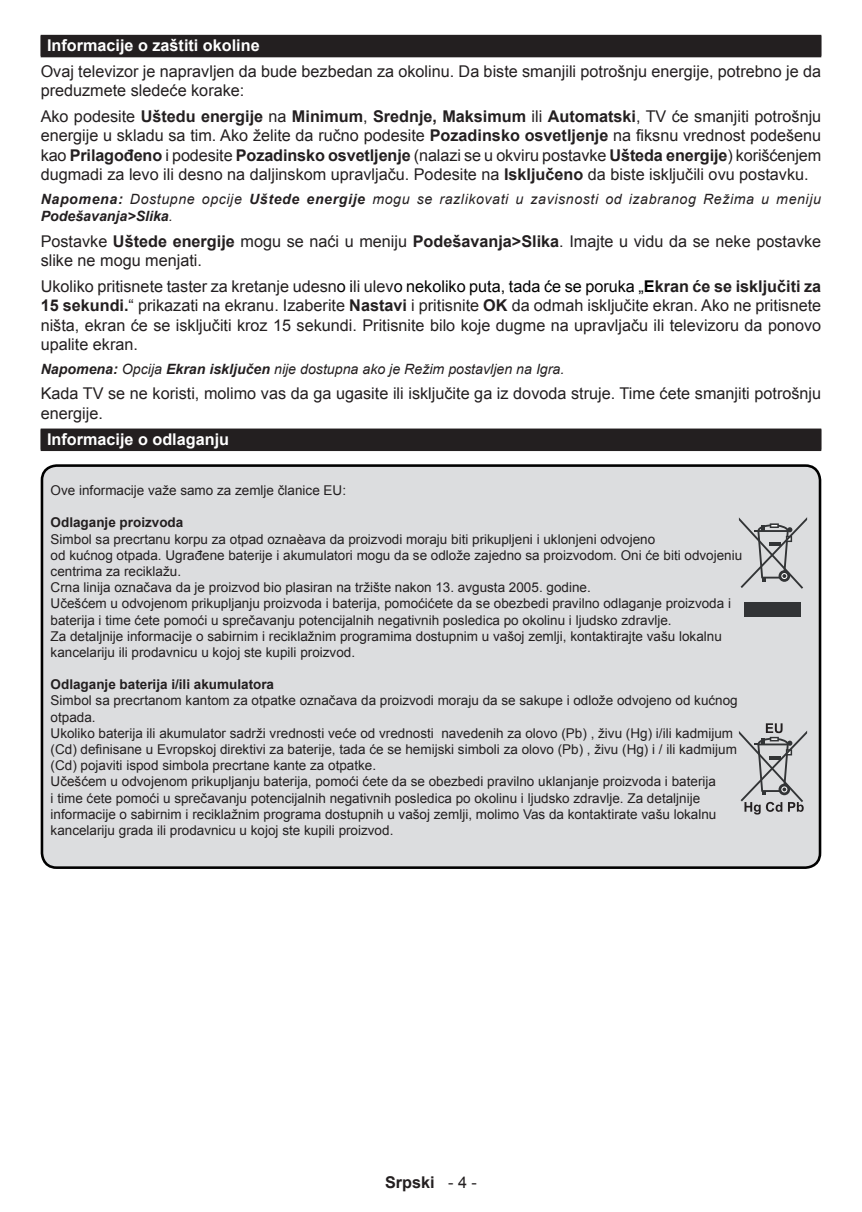
<style>
.page{position:relative;width:862px;height:1212px;background:#fff}
.page>*{position:absolute;margin:0;border:0;box-sizing:border-box;transform-origin:0 0}
.Body_text{font:16.2px/19.3px "Arial";color:#231f20}
.Heading_Siyah_Düzgün{font:700 16.2px "Arial";color:#fff}
.Body_text_ortala{font:700 16.2px "Arial";color:#231f20}
.Body_text_note{font:italic 14.17px/17.1px "Arial";letter-spacing:.04em;color:#231f20}
.Body_text_note-2{font:italic 14.17px "Arial";color:#231f20}
.t1{font:13.5px/16.2px "Arial";color:#231f20}
.s1{font-weight:700}
.s2{color:#000}
.s3{font-weight:700;color:#000}
.s4{font-weight:400}
</style>
<div class="page">
<div style="left:41px;top:35px;width:779px;height:22px;background:#231f20"></div>
<svg style="left:41px;top:428px;width:779px;height:23px;background:#5e5b5c"></svg>
<div style="left:41px;top:429px;width:779px;height:21px;background:#231f20"></div>
<div style="left:42px;top:466px;width:777px;height:402px;background:#dcdddf;border-radius:15px"></div>
<div style="left:41px;top:464px;width:779px;height:405px;border:3px solid #000;border-radius:15px"></div>
<svg style="left:738px;top:517px;width:68px;height:72px"></svg>
<div style="left:743px;top:603px;width:57px;height:14px;background:#323436"></div>
<svg style="left:738px;top:723px;width:68px;height:91px"></svg>
<p class="Heading_Siyah_Düzgün" style="left:47px;top:34px;width:214px">Informacije o zaštiti okoline</p>
<p class="Body_text" style="left:41px;top:62px;width:781px">Ovaj televizor je napravljen da bude bezbedan za okolinu. Da biste smanjili potrošnju energije, potrebno je da preduzmete sledeće korake:</p>
<p class="Body_text" style="left:41px;top:107px;width:781px;text-align:justify">Ako podesite <span class="s1">Uštedu energije</span> na <span class="s1">Minimum</span>, <span class="s1">Srednje, Maksimum</span> ili <span class="s1">Automatski</span>, TV će smanjiti potrošnju energije u skladu sa tim. Ako želite da ručno podesite <span class="s1">Pozadinsko osvetljenje</span> na fiksnu vrednost podešenu kao <span class="s1">Prilagođeno</span> i podesite <span class="s1">Pozadinsko osvetljenje</span> (nalazi se u okviru postavke <span class="s1">Ušteda energije</span>) korišćenjem dugmadi za levo ili desno na daljinskom upravljaču. Podesite na <span class="s1">Isključeno</span> da biste isključili ovu postavku.</p>
<p class="Body_text_note" style="left:41px;top:190px;width:781px"><span class="s1">Napomena:</span> Dostupne opcije <span class="s1">Uštede energije</span> mogu se razlikovati u zavisnosti od izabranog Režima u meniju<br><span class="s1">Podešavanja&gt;Slika</span>.</p>
<p class="Body_text" style="left:41px;top:231px;width:781px">Postavke <span class="s1">Uštede energije</span> mogu se naći u meniju <span class="s1">Podešavanja&gt;Slika</span>. Imajte u vidu da se neke postavke slike ne mogu menjati.</p>
<p class="Body_text" style="left:41px;top:277px;width:781px;text-align:justify">Ukoliko pritisnete taster za kretanje udesn<span class="s2">o i</span>li ulev<span class="s2">o nekoliko puta, tada će se poruka „</span><span class="s3">E</span><span class="s1">kran će se isključiti za 15 sekundi.</span>“ prikazati na ekranu. Izaberite <span class="s1">Nastavi</span> i pritisnite <span class="s1">OK</span> da odmah isključite ekran. Ako ne pritisnete ništa, ekran će se isključiti kroz 15 sekundi. Pritisnite bilo koje dugme na upravljaču ili televizoru da ponovo upalite ekran.</p>
<p class="Body_text_note-2" style="left:41px;top:359px;width:525px"><span class="s1">Napomena:</span> Opcija <span class="s1">Ekran isključen</span> nije dostupna ako je Režim postavljen na Igra.</p>
<p class="Body_text" style="left:41px;top:384px;width:781px">Kada TV se ne koristi, molimo vas da ga ugasite ili isključite ga iz dovoda struje. Time ćete smanjiti potrošnju energije.</p>
<p class="Heading_Siyah_Düzgün" style="left:47px;top:428px;width:183px">Informacije o odlaganju</p>
<p class="t1" style="left:51px;top:482px;width:297px">Ove informacije važe samo za zemlje članice EU:</p>
<p class="t1" style="left:51px;top:515px;width:692px"><span class="s1">Odlaganje proizvoda<br></span>Simbol sa precrtanu korpu za otpad oznaèava da proizvodi moraju biti prikupljeni i uklonjeni odvojeno<br>od kućnog otpada. Ugrađene baterije i akumulatori mogu da se odlože zajedno sa proizvodom. Oni će biti odvojeniu centrima za reciklažu.<br>Crna linija označava da je proizvod bio plasiran na tržište nakon 13. avgusta 2005. godine.<br>Učešćem u odvojenom prikupljanju proizvoda i baterija, pomoćićete da se obezbedi pravilno odlaganje proizvoda i baterija i time ćete pomoći u sprečavanju potencijalnih negativnih posledica po okolinu i ljudsko zdravlje.<br>Za detaljnije informacije o sabirnim i reciklažnim programima dostupnim u vašoj zemlji, kontaktirajte vašu lokalnu kancelariju ili prodavnicu u kojoj ste kupili proizvod.</p>
<p class="t1" style="left:51px;top:676px;width:688px"><span class="s1">Odlaganje baterija i/ili akumulatora<br></span>Simbol sa precrtanom kantom za otpatke označava da proizvodi moraju da se sakupe i odlože odvojeno od kućnog otpada.<br>Ukoliko baterija ili akumulator sadrži vrednosti veće od vrednosti navedenih za olovo (Pb) , živu (Hg) i/ili kadmijum (Cd) definisane u Evropskoj direktivi za baterije, tada će se hemijski simboli za olovo (Pb) , živu (Hg) i / ili kadmijum (Cd) pojaviti ispod simbola precrtane kante za otpatke.<br>Učešćem u odvojenom prikupljanju baterija, pomoći ćete da se obezbedi pravilno uklanjanje proizvoda i baterija<br>i time ćete pomoći u sprečavanju potencijalnih negativnih posledica po okolinu i ljudsko zdravlje. Za detaljnije informacije o sabirnim i reciklažnim programa dostupnih u vašoj zemlji, molimo Vas da kontaktirate vašu lokalnu kancelariju grada ili prodavnicu u kojoj ste kupili proizvod.</p>
<p class="Body_text_ortala" style="left:385px;top:1171px;width:93px">Srpski <span class="s4">- 4 -</span></p>
</div>
